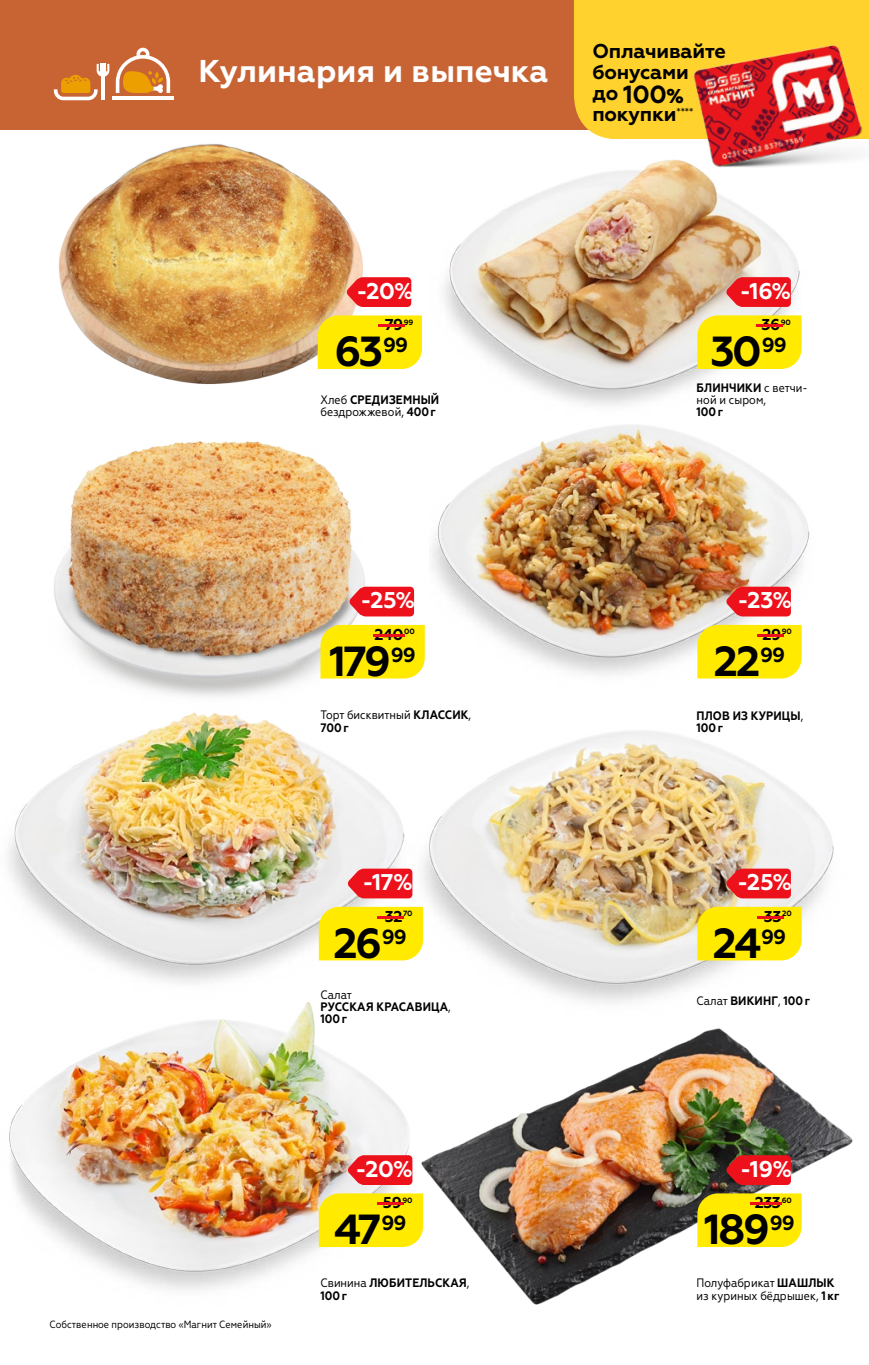
<style>
.page{position:relative;width:869px;height:1365px;background:#fff}
.page>*{position:absolute;margin:0;border:0;box-sizing:border-box;transform-origin:0 0}
.t1{font:700 42px "Geometria";letter-spacing:-.06em;color:#000}
.t2{font:700 31.5px "Geometria";color:#fff}
.t3{font:700 24.68px "Geometria";color:#000}
.t4{font:700 22.75px "Geometria";color:#fff}
.t5{font:700 19.95px/21px "Geometria";letter-spacing:-.01em;color:#000}
.t6{font:700 15.75px "Geometria";letter-spacing:-.03em;color:#000}
.t7{font:12.25px/12.2px "Geometria Narrow";color:#000}
.t8{font:700 12.25px/12.2px "Geometria Narrow";letter-spacing:.01em;color:#000}
.t9{font:10.5px "Geometria Narrow";color:#000}
.t10{font:700 7.7px "Geometria";letter-spacing:-.03em;color:#000}
.s1{font-size:19.95px}
.s2{font-weight:800;font-size:19.95px}
.s3{font-size:15.75px;color:#ed111c}
.s4{font-weight:700}
.s5{color:#ed111c}
.s6{font-weight:400}
</style>
<div class="page">
<img style="left:402px;top:604px;width:432px;height:399px">
<div style="left:0;top:0;width:868px;height:129px;background:#c86433"></div>
<svg style="left:116px;top:48px;width:54px;height:30px"></svg>
<svg style="left:65px;top:64px;width:44px;height:14px"></svg>
<div style="left:574px;top:0;width:294px;height:60px;background:#ffd22e"></div>
<img style="left:651px;top:34px;width:217px;height:129px">
<img style="left:429px;top:448px;width:388px;height:269px">
<img style="left:54px;top:441px;width:325px;height:182px">
<img style="left:8px;top:623px;width:414px;height:380px">
<img style="left:41px;top:78px;width:338px;height:306px">
<img style="left:421px;top:1028px;width:432px;height:277px">
<img style="left:429px;top:60px;width:388px;height:388px">
<img style="left:8px;top:929px;width:411px;height:361px">
<div style="left:317px;top:315px;width:105px;height:54px;background:#ffea00"></div>
<svg style="left:346px;top:277px;width:65px;height:30px;background:#ed262c"></svg>
<div style="left:697px;top:625px;width:104px;height:53px;background:#ffea00"></div>
<div style="left:320px;top:625px;width:104px;height:53px;background:#ffea00"></div>
<svg style="left:725px;top:586px;width:65px;height:30px;background:#e8252c"></svg>
<svg style="left:349px;top:586px;width:65px;height:30px;background:#ec2a34"></svg>
<div style="left:697px;top:315px;width:104px;height:54px;background:#ffea00"></div>
<svg style="left:725px;top:277px;width:65px;height:30px;background:#ea262e"></svg>
<div style="left:697px;top:906px;width:104px;height:54px;background:#ffea00"></div>
<div style="left:697px;top:1193px;width:104px;height:53px;background:#ffea00"></div>
<svg style="left:725px;top:868px;width:65px;height:30px;background:#e6232a"></svg>
<svg style="left:725px;top:1155px;width:65px;height:29px;background:#d6131c"></svg>
<div style="left:319px;top:906px;width:104px;height:54px;background:#ffea00"></div>
<div style="left:319px;top:1193px;width:104px;height:53px;background:#ffea00"></div>
<svg style="left:347px;top:868px;width:65px;height:30px;background:#ec2b34"></svg>
<svg style="left:347px;top:1155px;width:65px;height:29px;background:#ec2630"></svg>
<p class="t2" style="left:198px;top:52px;width:351px">Кулинария и выпечка</p>
<p class="t5" style="left:592px;top:41px;width:135px">Оплачивайте бонусами</p>
<p class="t3" style="left:592px;top:79px;width:92px"><span class="s1">до</span> 100<span class="s2">%</span></p>
<p class="t5" style="left:592px;top:103px;width:102px">покупки<sup>****</sup></p>
<p class="t4" style="left:356px;top:277px;width:59px">-20%</p>
<p class="t4" style="left:739px;top:277px;width:53px">-16%</p>
<p class="t6" style="left:385px;top:315px;width:20px">79</p>
<p class="t10" style="left:370px;top:317px;width:45px"><span class="s3">-</span>99</p>
<p class="t6" style="left:761px;top:315px;width:20px">36</p>
<p class="t10" style="left:747px;top:317px;width:45px"><span class="s3">-</span>90</p>
<p class="t1" style="left:334px;top:327px;width:75px">63<sup>99</sup></p>
<p class="t1" style="left:710px;top:326px;width:78px">30<sup>99</sup></p>
<p class="t7" style="left:320px;top:394px;width:120px">Хлеб <span class="s4">СРЕДИЗЕМНЫЙ </span>бездрожжевой, <span class="s4">400г</span></p>
<p class="t7" style="left:696px;top:381px;width:113px"><span class="s4">БЛИНЧИКИ</span> с ветчи&shy;ной и сыром,<br><span class="s4">100г</span></p>
<p class="t4" style="left:360px;top:587px;width:56px">-25%</p>
<p class="t6" style="left:363px;top:624px;width:53px"><span class="s5">-</span>240<sup>00</sup></p>
<p class="t1" style="left:329px;top:636px;width:88px">179<sup>99</sup></p>
<p class="t7" style="left:320px;top:709px;width:152px">Торт бисквитный <span class="s4">КЛАССИК</span>,<br><span class="s4">700г</span></p>
<p class="t4" style="left:362px;top:868px;width:52px">-17%</p>
<p class="t6" style="left:384px;top:906px;width:19px">32</p>
<p class="t10" style="left:369px;top:908px;width:45px"><span class="s3">-</span>70</p>
<p class="t1" style="left:333px;top:918px;width:75px">26<sup>99</sup></p>
<p class="t8" style="left:320px;top:988px;width:132px"><span class="s6">Салат<br></span>РУССКАЯ КРАСАВИЦА<span class="s6">,<br></span>100г</p>
<p class="t9" style="left:50px;top:1317px;width:223px">Собственное производство «Магнит Семейный»</p>
<p class="t4" style="left:355px;top:1155px;width:59px">-20%</p>
<p class="t6" style="left:383px;top:1193px;width:20px">59</p>
<p class="t10" style="left:369px;top:1195px;width:45px"><span class="s3">-</span>90</p>
<p class="t1" style="left:334px;top:1204px;width:74px">47<sup>99</sup></p>
<p class="t8" style="left:320px;top:1276px;width:150px"><span class="s6">Свинина</span> ЛЮБИТЕЛЬСКАЯ<span class="s6">,<br></span>100г</p>
<p class="t4" style="left:737px;top:587px;width:56px">-23%</p>
<p class="t6" style="left:762px;top:624px;width:20px">29</p>
<p class="t10" style="left:748px;top:627px;width:45px"><span class="s3">-</span>90</p>
<p class="t1" style="left:713px;top:636px;width:73px">22<sup>99</sup></p>
<p class="t8" style="left:696px;top:709px;width:108px">ПЛОВ ИЗ КУРИЦЫ<span class="s6">,<br></span>100г</p>
<p class="t4" style="left:737px;top:868px;width:56px">-25%</p>
<p class="t6" style="left:763px;top:906px;width:19px">33</p>
<p class="t10" style="left:748px;top:908px;width:45px"><span class="s3">-</span>20</p>
<p class="t1" style="left:712px;top:918px;width:75px">24<sup>99</sup></p>
<p class="t8" style="left:696px;top:994px;width:115px"><span class="s6">Салат</span> ВИКИНГ<span class="s6">,</span> 100г</p>
<p class="t4" style="left:739px;top:1155px;width:54px">-19%</p>
<p class="t6" style="left:754px;top:1193px;width:28px">233</p>
<p class="t10" style="left:740px;top:1195px;width:53px"><span class="s3">-</span>60</p>
<p class="t1" style="left:704px;top:1204px;width:92px">189<sup>99</sup></p>
<p class="t7" style="left:696px;top:1276px;width:144px">Полуфабрикат <span class="s4">ШАШЛЫК </span>из куриных бёдрышек, <span class="s4">1кг</span></p>
</div>
